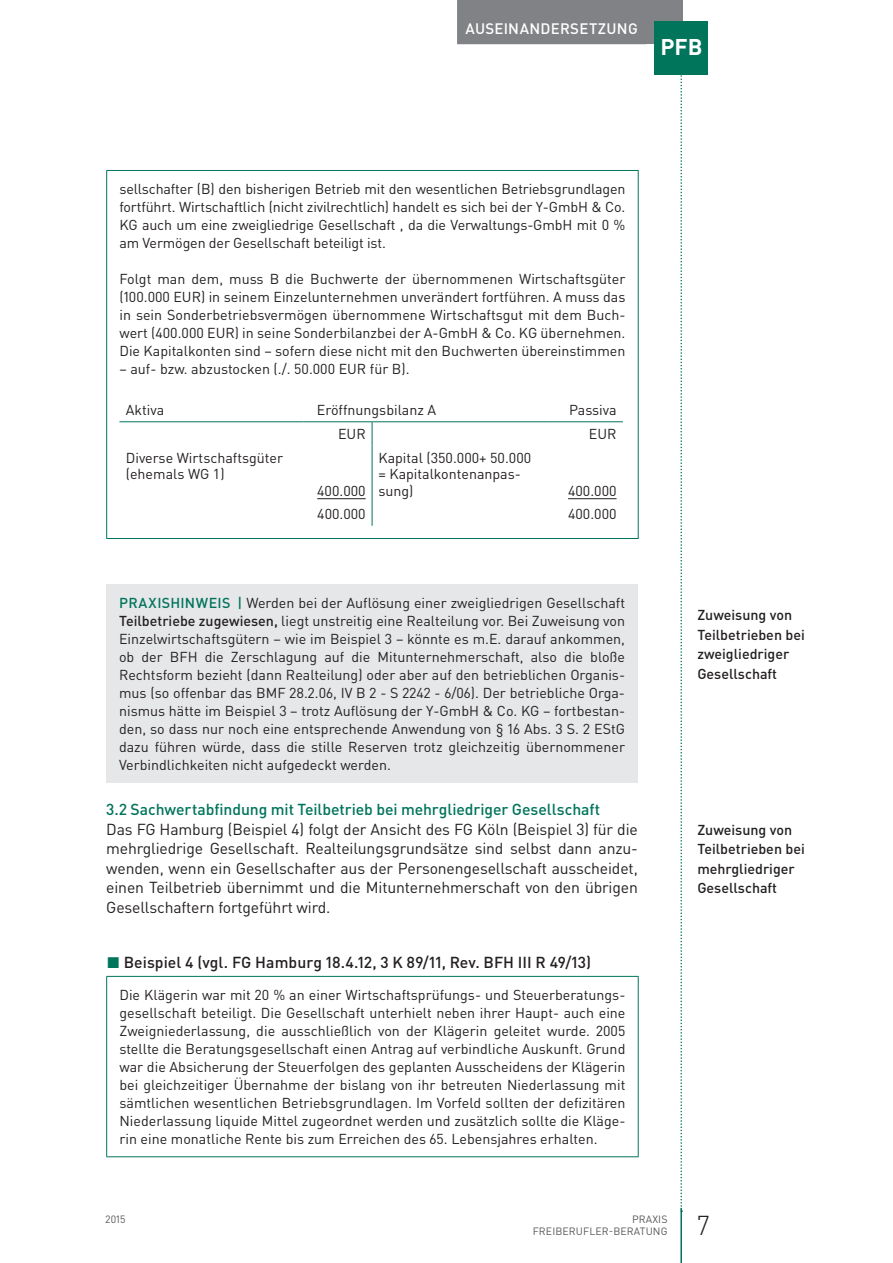
<style>
.page{position:relative;width:893px;height:1263px;background:#fff}
.page>*{position:absolute;margin:0;border:0;box-sizing:border-box;transform-origin:0 0}
.t1{font:300 27px "DIN Pro";color:#231f20}
.t2{font:700 22.5px "DIN Pro";color:#fff}
.t3{font:15.75px/19.5px "DIN Pro";letter-spacing:-.01em;color:#231f20;text-align:justify}
.t4{font:500 15.75px "DIN Pro";letter-spacing:-.005em;color:#01745c}
.t5{font:500 15.75px "DIN Pro";letter-spacing:.005em;color:#231f20}
.t6{font:500 15px "DIN Pro";letter-spacing:.015em;color:#fff}
.t7{font:14.25px/18px "DIN Pro";color:#231f20}
.t8{font:500 14.25px/19.5px "DIN Pro";color:#231f20}
.t9{font:500 14.25px "DIN Pro";color:#01745c}
.t10{font:10.5px/12.8px "DIN Pro";letter-spacing:.01em;color:#57585a;text-align:right}
.s1{font-weight:500;color:#01745c}
.s2{font-weight:500}
.s3{color:#01745c}
</style>
<div class="page">
<svg style="left:680px;top:74px;width:2px;height:1134px"></svg>
<div style="left:638px;top:0;width:44px;height:44px;background:#808285"></div>
<hr style="left:680px;top:1208px;width:2px;height:55px;background:#01745c">
<div style="left:457px;top:0;width:189px;height:44px;background:#808285"></div>
<div style="left:655px;top:21px;width:53px;height:53px;background:#01745c"></div>
<hr style="left:106px;top:171px;width:1px;height:367px;background:#01745c">
<hr style="left:638px;top:171px;width:1px;height:367px;background:#01745c">
<hr style="left:106px;top:170px;width:533px;height:1px;background:#01745c">
<hr style="left:106px;top:538px;width:533px;height:1px;background:#01745c">
<svg style="left:119px;top:422px;width:504px;height:104px"></svg>
<hr style="left:119px;top:421px;width:86px;height:1px;background:#01745c">
<hr style="left:205px;top:421px;width:99px;height:1px;background:#01745c">
<hr style="left:304px;top:421px;width:68px;height:1px;background:#01745c">
<hr style="left:372px;top:421px;width:176px;height:1px;background:#01745c">
<hr style="left:548px;top:421px;width:75px;height:1px;background:#01745c">
<svg style="left:372px;top:422px;width:176px;height:104px"></svg>
<hr style="left:317px;top:498px;width:49px;height:1px;background:#231f20">
<hr style="left:568px;top:498px;width:49px;height:1px;background:#231f20">
<div style="left:106px;top:584px;width:532px;height:198px;background:#e6e7e9"></div>
<hr style="left:106px;top:976px;width:533px;height:1px;background:#01745c">
<hr style="left:106px;top:977px;width:1px;height:179px;background:#01745c">
<hr style="left:638px;top:977px;width:1px;height:179px;background:#01745c">
<hr style="left:106px;top:1156px;width:533px;height:1px;background:#01745c">
<p class="t6" style="left:466px;top:18px;width:48px">Auseinan</p>
<p class="t6" style="left:541px;top:18px;width:87px">dersetzung</p>
<h2 class="t2" style="left:660px;top:32px;width:44px">PFB</h2>
<p class="t7" style="left:119px;top:179px;width:507px;text-align:justify">sellschafter (B) den bisherigen Betrieb mit den wesentlichen Betriebsgrundlagen fortführt. Wirtschaftlich (nicht zivilrechtlich) handelt es sich bei der Y-GmbH &amp; Co.<br>KG auch um eine zweigliedrige Gesellschaft , da die Verwaltungs-GmbH mit 0 % am Vermögen der Gesellschaft beteiligt ist.</p>
<p class="t7" style="left:119px;top:269px;width:507px">Folgt man dem, muss B die Buchwerte der übernommenen Wirtschaftsgüter (100.000 EUR</p>
<p class="t7" style="left:119px;top:287px;width:508px;text-align:justify;text-indent:82px">) in seinem Einzelunternehmen unverändert fortführen. A muss das in sein Sonderbetriebsvermögen übernommene Wirtschaftsgut mit dem Buch&shy;wert (400.000 EUR</p>
<p class="t7" style="left:119px;top:323px;width:507px;text-align:right">) in seine Sonderbilanzbei der A-GmbH &amp; Co. KG übernehmen.<br>Die Kapitalkonten sind – sofern diese nicht mit den Buchwerten übereinstimmen</p>
<p class="t7" style="left:119px;top:359px;width:229px">– auf- bzw. abzustocken (./. 50.000 EUR</p>
<p class="t7" style="left:370px;top:359px;width:41px">für B).</p>
<p class="t7" style="left:126px;top:401px;width:40px">Aktiva</p>
<p class="t7" style="left:317px;top:401px;width:120px">Eröffnungsbilanz A</p>
<p class="t7" style="left:569px;top:401px;width:49px">Passiva</p>
<p class="t7" style="left:338px;top:424px;width:10px">EUR</p>
<p class="t7" style="left:589px;top:424px;width:10px">EUR</p>
<p class="t7" style="left:126px;top:449px;width:159px;line-height:16.5px">Diverse Wirtschaftsgüter (ehemals WG 1)</p>
<p class="t7" style="left:317px;top:481px;width:50px">400.000</p>
<p class="t7" style="left:378px;top:449px;width:154px;line-height:16.5px">Kapital (350.000+ 50.000 = Kapitalkontenanpas&shy;sung)</p>
<p class="t7" style="left:568px;top:481px;width:50px">400.000</p>
<p class="t7" style="left:317px;top:505px;width:50px">400.000</p>
<p class="t7" style="left:568px;top:505px;width:50px">400.000</p>
<p class="t7" style="left:119px;top:593px;width:508px;text-indent:90px"><span class="s1">eis |</span> Werden bei der Auflösung einer zweigliedrigen Gesellschaft <span class="s2">Teilbetriebe zugewiesen,</span> liegt unstreitig eine Realteilung vor. Bei Zuweisung von Einzelwirtschaftsgütern – wie im Beispiel 3 – könnte es m.E. darauf ankommen, ob der B FH die Zerschlagung auf die M itunternehmerschaft, also die bloße Rechtsform bezieht (dann Realteilung) oder aber auf den betrieblichen Organis&shy;mus (so offenbar das BM F 28.2.06, IV B 2 - S 2242 - 6/06). Der betriebliche Orga&shy;nismus hätte im Beispiel 3 – trotz Auflösung der Y-GmbH &amp; Co. KG – fortbestan&shy;den, so dass nur noch eine entsprechende Anwendung von § 16 Abs. 3 S. 2 EStG dazu führen würde, dass die stille Reserven trotz gleichzeitig übernommener Verbindlichkeiten nicht aufgedeckt werden.</p>
<p class="t4" style="left:106px;top:799px;width:496px">3.2 Sachwertabfindung mit Teilbetrieb bei mehrgliedriger Gesellschaft</p>
<p class="t3" style="left:106px;top:819px;width:533px">Das FG Hamburg (Beispiel 4) folgt der Ansicht des FG Köln (Beispiel 3) für die mehrgliedrige Gesellschaft. Realteilungsgrundsätze sind selbst dann anzu&shy;wenden, wenn ein Gesellschafter aus der Personengesellschaft ausscheidet, einen Teilbetrieb übernimmt und die M itunternehmerschaft von den übrigen Gesellschaftern fortgeführt wird.</p>
<p class="t5" style="left:107px;top:951px;width:486px"><span class="s3">◼</span> Beispiel 4 (vgl. FG Hamburg 18.4.12, 3 K 89/11, Rev. BFH III R 49/13)</p>
<p class="t7" style="left:119px;top:985px;width:508px;text-align:justify">Die Klägerin war mit 20 % an einer Wirtschaftsprüfungs- und Steuerberatungs&shy;gesellschaft beteiligt. Die Gesellschaft unterhielt neben ihrer Haupt- auch eine Zweigniederlassung, die ausschließlich von der Klägerin geleitet wurde. 2005 stellte die Beratungsgesellschaft einen Antrag auf verbindliche Auskunft. Grund war die Absicherung der Steuerfolgen des geplanten Ausscheidens der Klägerin bei gleichzeitiger Übernahme der bislang von ihr betreuten N iederlassung mit sämtlichen wesentlichen Betriebsgrundlagen. I m Vorfeld sollten der defizitären N iederlassung liquide M ittel zugeordnet werden und zusätzlich sollte die Kläge&shy;rin eine monatliche Rente bis zum Erreichen des 65. Lebensjahres erhalten.</p>
<p class="t9" style="left:119px;top:593px;width:48px">Praxishinw</p>
<p class="t8" style="left:697px;top:605px;width:109px">Zuweisung von<br>Teilbetrieben bei zweigliedriger<br>Gesellschaft</p>
<p class="t8" style="left:697px;top:819px;width:109px">Zuweisung von<br>Teilbetrieben bei mehrgliedriger<br>Gesellschaft</p>
<p class="t10" style="left:106px;top:1212px;width:21px">2015</p>
<p class="t10" style="left:533px;top:1212px;width:136px">Praxis<br>Freiberufler-beratung</p>
<h1 class="t1" style="left:697px;top:1207px;width:14px">7</h1>
</div>
